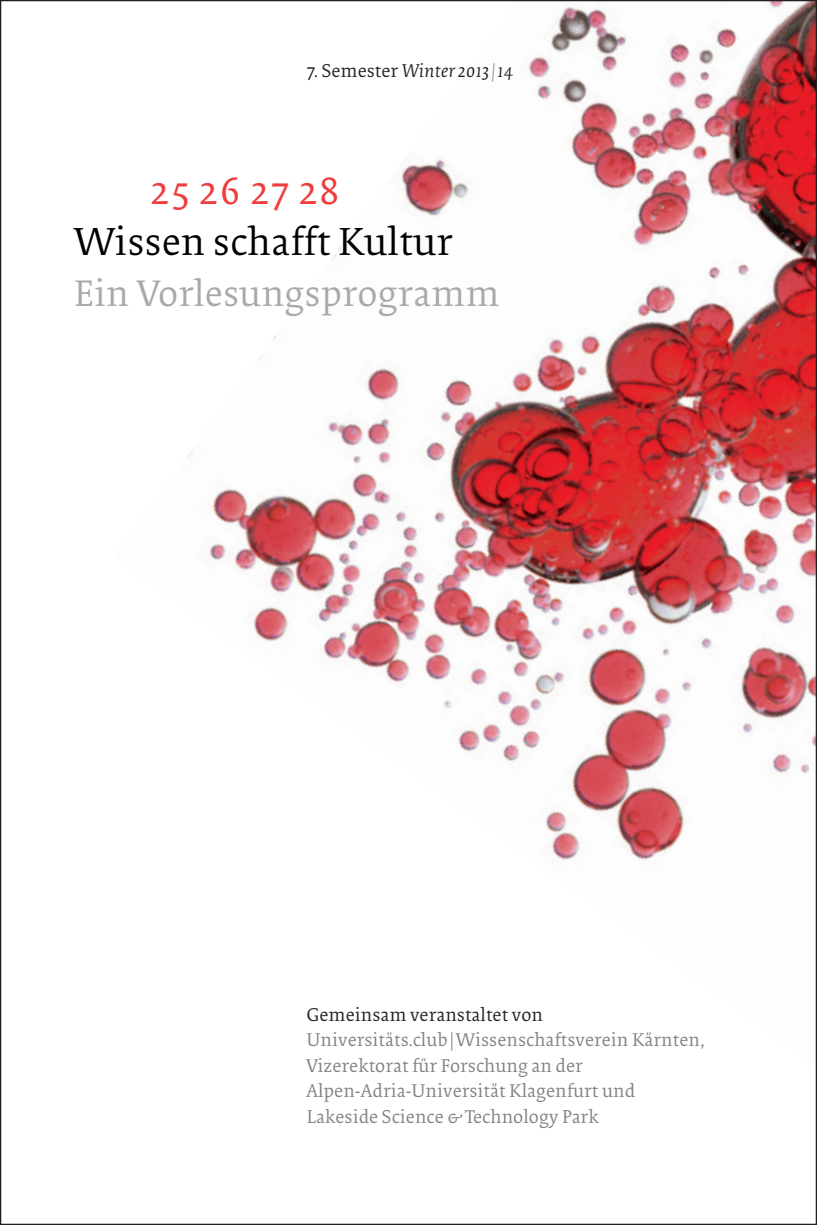
<style>
.page{position:relative;width:817px;height:1225px;background:#fff}
.page>*{position:absolute;margin:0;border:0;box-sizing:border-box;transform-origin:0 0}
.t1{font:40.5px "Collis Roman Txt";letter-spacing:.005em;color:#000001}
.t2{font:40.5px "Collis Roman Txt";letter-spacing:.005em;color:#ee3d3c}
.t3{font:38.25px "Collis Roman Txt";letter-spacing:.005em;color:#a8a9ad}
.t4{font:19.12px/25.4px "Collis Roman Txt";letter-spacing:.005em;color:#808285}
.t5{font:19.12px "Collis Roman Txt";letter-spacing:.005em;color:#231f20}
.t6{font:19.12px "Collis Italic Txt";letter-spacing:.005em;color:#231f20}
.s1{font-family:"Collis Roman Txt"}
.s2{color:#808285}
</style>
<div class="page">
<img style="left:187px;top:2px;width:627px;height:858px">
<p class="t6" style="left:306px;top:63px;width:209px"><span class="s1">7. Semester</span> Winter 2013<span class="s2">|</span>14</p>
<h1 class="t2" style="left:151px;top:174px;width:192px">25 26 27 28</h1>
<h1 class="t1" style="left:74px;top:225px;width:380px">Wissen schafft Kultur</h1>
<h2 class="t3" style="left:74px;top:278px;width:427px">Ein Vorlesungsprogramm</h2>
<p class="t5" style="left:306px;top:1006px;width:238px">Gemeinsam veranstaltet von</p>
<p class="t4" style="left:306px;top:1029px;width:399px">Universitäts.club|Wissenschaftsverein Kärnten, Vizerektorat für Forschung an der Alpen-Adria-Universität Klagenfurt und Lakeside Science &amp; Technology Park</p>
</div>
